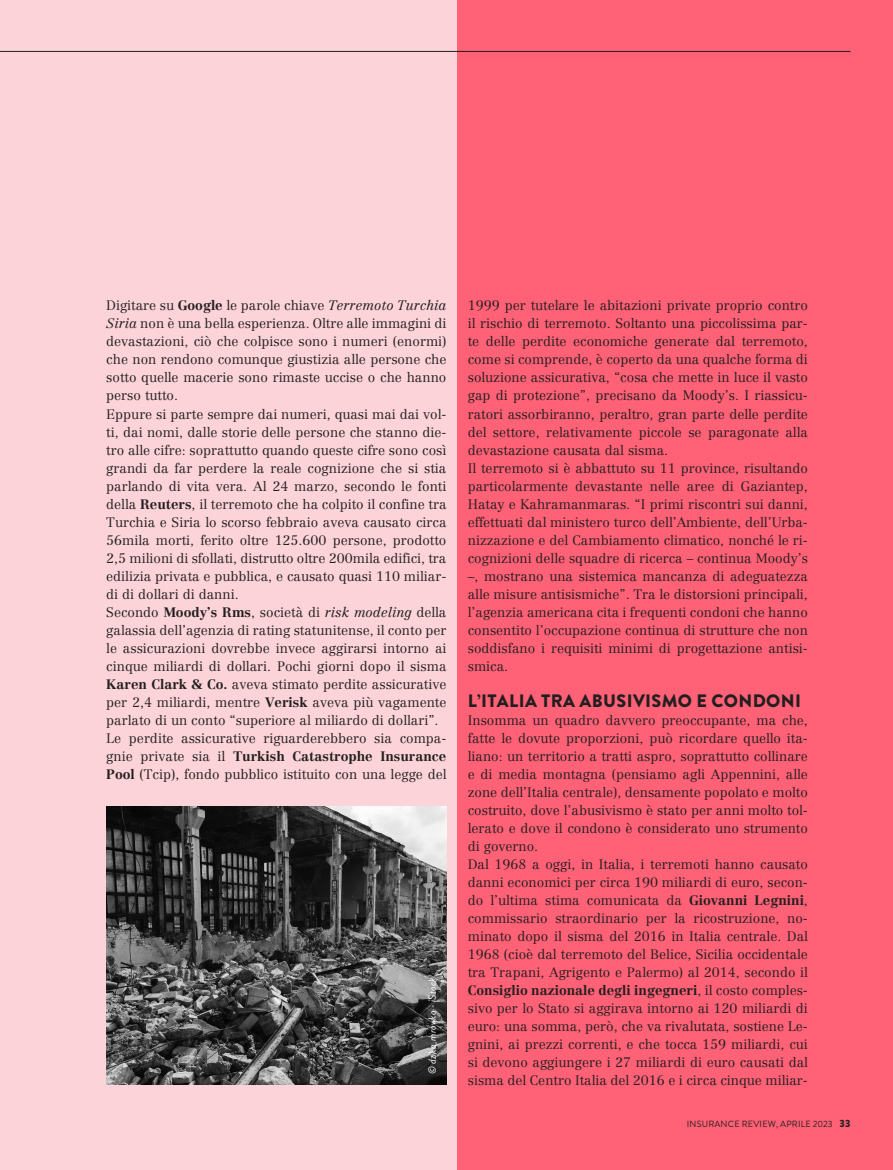
<style>
.page{position:relative;width:893px;height:1170px;background:#fff}
.page>*{position:absolute;margin:0;border:0;box-sizing:border-box;transform-origin:0 0}
.t1{font:900 18px "Brandon Grotesque";letter-spacing:.02em;color:#231f20}
.t2{font:300 13.5px/18px "Centennial LT Std";color:#231f20;text-align:justify}
.t3{font:italic 10.5px "Brandon Grotesque";color:#fff}
.t4{font:9px "Brandon Grotesque";letter-spacing:.02em;color:#231f20}
.s1{font-weight:700}
.s2{font-style:italic}
.s3{font-weight:900;font-size:10.5px}
</style>
<div class="page">
<div style="left:0;top:0;width:893px;height:1169px;background:#fbd3d8"></div>
<div style="left:457px;top:0;width:436px;height:1169px;background:#ff6176"></div>
<hr style="left:0;top:51px;width:850px;height:1px;background:#231f20">
<img style="left:106px;top:806px;width:340px;height:278px">
<p class="t2" style="left:106px;top:297px;width:342px">Digitare su <span class="s1">Google</span> le parole chiave <span class="s2">Terremoto Turchia Siria</span> non è una bella esperienza. Oltre alle immagini di devastazioni, ciò che colpisce sono i numeri (enormi) che non rendono comunque giustizia alle persone che sotto quelle macerie sono rimaste uccise o che hanno perso tutto.</p>
<p class="t2" style="left:106px;top:405px;width:342px">Eppure si parte sempre dai numeri, quasi mai dai vol&shy;ti, dai nomi, dalle storie delle persone che stanno die&shy;tro alle cifre: soprattutto quando queste cifre sono così grandi da far perdere la reale cognizione che si stia parlando di vita vera. Al 24 marzo, secondo le fonti della <span class="s1">Reuters</span>, il terremoto che ha colpito il confine tra Turchia e Siria lo scorso febbraio aveva causato circa 56mila morti, ferito oltre 125.600 persone, prodotto 2,5 milioni di sfollati, distrutto oltre 200mila edifici, tra edilizia privata e pubblica, e causato quasi 110 miliar&shy;di di dollari di danni.</p>
<p class="t2" style="left:106px;top:603px;width:342px">Secondo <span class="s1">Moody’s Rms</span>, società di <span class="s2">risk modeling</span> della galassia dell’agenzia di rating statunitense, il conto per le assicurazioni dovrebbe invece aggirarsi intorno ai cinque miliardi di dollari. Pochi giorni dopo il sisma <span class="s1">Karen Clark &amp; Co.</span> aveva stimato perdite assicurative per 2,4 miliardi, mentre <span class="s1">Verisk</span> aveva più vagamente parlato di un conto “superiore al miliardo di dollari”.</p>
<p class="t2" style="left:106px;top:729px;width:342px">Le perdite assicurative riguarderebbero sia compa&shy;gnie private sia il <span class="s1">Turkish Catastrophe Insurance Pool</span> (Tcip), fondo pubblico istituito con una legge del</p>
<p class="t3" style="left:425px;top:1074px;width:98px;rotate:-90deg">© dzika_mrowka - iStock</p>
<p class="t2" style="left:468px;top:297px;width:342px">1999 per tutelare le abitazioni private proprio contro il rischio di terremoto. Soltanto una piccolissima par&shy;te delle perdite economiche generate dal terremoto, come si comprende, è coperto da una qualche forma di soluzione assicurativa, “cosa che mette in luce il vasto gap di protezione”, precisano da Moody’s. I riassicu&shy;ratori assorbiranno, peraltro, gran parte delle perdite del settore, relativamente piccole se paragonate alla devastazione causata dal sisma.</p>
<p class="t2" style="left:468px;top:459px;width:342px">Il terremoto si è abbattuto su 11 province, risultando particolarmente devastante nelle aree di Gaziantep, Hatay e Kahramanmaras. “I primi riscontri sui danni, effettuati dal ministero turco dell’Ambiente, dell’Urba&shy;nizzazione e del Cambiamento climatico, nonché le ri&shy;cognizioni delle squadre di ricerca – continua Moody’s –, mostrano una sistemica mancanza di adeguatezza alle misure antisismiche”. Tra le distorsioni principali, l’agenzia americana cita i frequenti condoni che hanno consentito l’occupazione continua di strutture che non soddisfano i requisiti minimi di progettazione antisi&shy;smica.</p>
<p class="t1" style="left:468px;top:687px;width:335px">L’ITALIA TRA ABUSIVISMO E CONDONI</p>
<p class="t2" style="left:468px;top:711px;width:342px">Insomma un quadro davvero preoccupante, ma che, fatte le dovute proporzioni, può ricordare quello ita&shy;liano: un territorio a tratti aspro, soprattutto collinare e di media montagna (pensiamo agli Appennini, alle zone dell’Italia centrale), densamente popolato e molto costruito, dove l’abusivismo è stato per anni molto tol&shy;lerato e dove il condono è considerato uno strumento di governo.</p>
<p class="t2" style="left:468px;top:855px;width:342px">Dal 1968 a oggi, in Italia, i terremoti hanno causato danni economici per circa 190 miliardi di euro, secon&shy;do l’ultima stima comunicata da <span class="s1">Giovanni Legnini</span>, commissario straordinario per la ricostruzione, no&shy;minato dopo il sisma del 2016 in Italia centrale. Dal 1968 (cioè dal terremoto del Belice, Sicilia occidentale tra Trapani, Agrigento e Palermo) al 2014, secondo il <span class="s1">Consiglio nazionale degli ingegneri</span>, il costo comples&shy;sivo per lo Stato si aggirava intorno ai 120 miliardi di euro: una somma, però, che va rivalutata, sostiene Le&shy;gnini, ai prezzi correnti, e che tocca 159 miliardi, cui si devono aggiungere i 27 miliardi di euro causati dal sisma del Centro Italia del 2016 e i circa cinque miliar-</p>
<p class="t4" style="left:687px;top:1117px;width:165px">INSURANCE REVIEW, APRILE 2023 <span class="s3">33</span></p>
</div>
